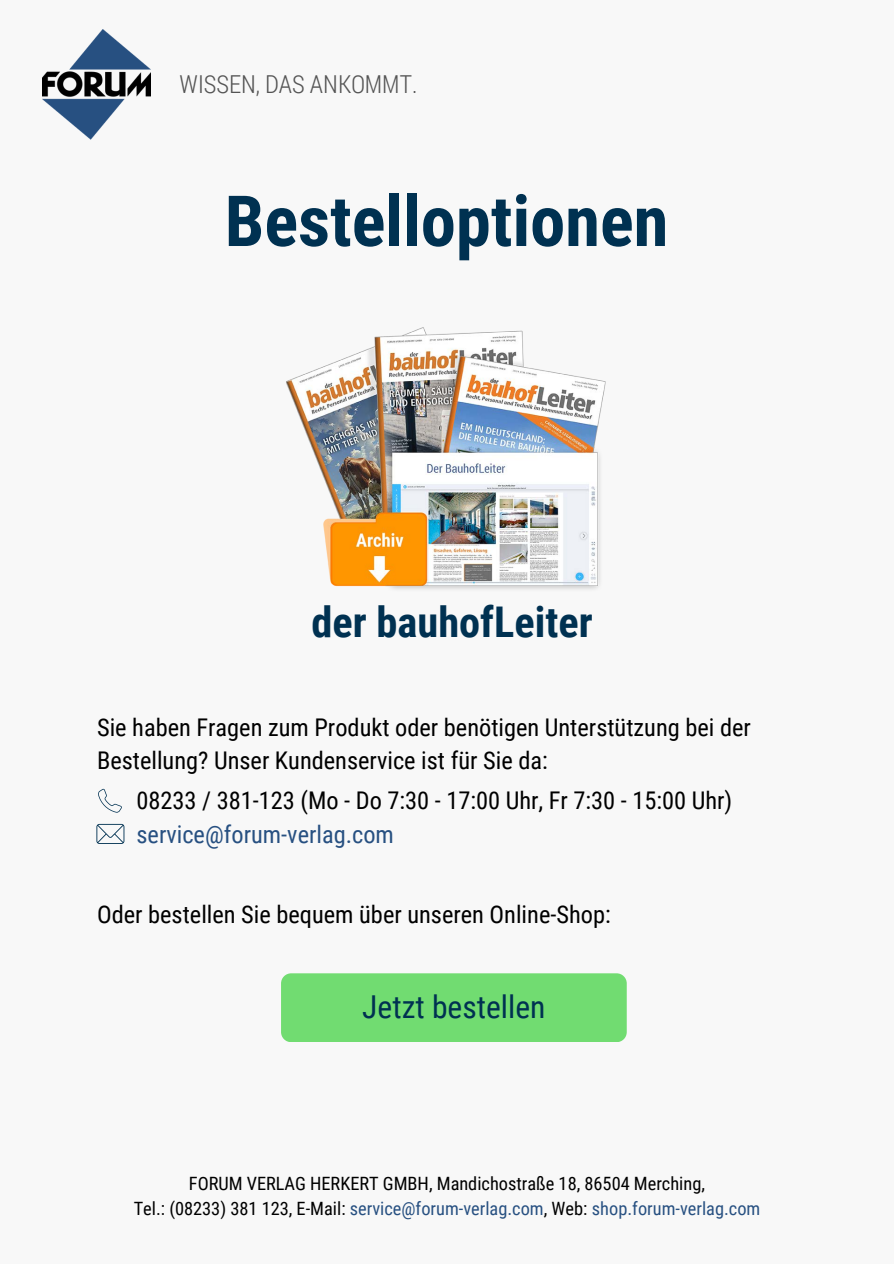
<style>
.page{position:relative;width:894px;height:1264px;background:#fff}
.page>*{position:absolute;margin:0;border:0;box-sizing:border-box;transform-origin:0 0}
.t1{font:700 70.5px "Roboto Condensed";color:#003151}
.t2{font:700 42.3px "Roboto Condensed";color:#003151}
.t3{font:31.5px "Roboto Condensed";color:#003151}
.t4{font:300 24.75px "Roboto Condensed";color:#545454}
.t5{font:24.3px/33.5px "Roboto Condensed";color:#000}
.t6{font:18.3px "Roboto Condensed";color:#275081}
.t7{font:18.3px "Roboto Condensed";color:#000}
.s1{color:#275081}
.s2{color:#000}
</style>
<div class="page">
<div style="left:0;top:0;width:893px;height:1263px;background:#f8f8f8"></div>
<img style="left:286px;top:327px;width:320px;height:262px">
<img style="left:42px;top:30px;width:108px;height:110px">
<div style="left:281px;top:973px;width:345px;height:69px;background:#71dc71;border-radius:10px"></div>
<svg style="left:98px;top:788px;width:24px;height:24px"></svg>
<svg style="left:96px;top:824px;width:28px;height:20px"></svg>
<h2 class="t4" style="left:179px;top:67px;width:239px">WISSEN, DAS ANKOMMT.</h2>
<p class="t1" style="left:225px;top:181px;width:445px">Bestelloptionen</p>
<h4 class="t2" style="left:311px;top:592px;width:283px">der bauhofLeiter</h4>
<h5 class="t5" style="left:97px;top:710px;width:655px">Sie haben Fragen zum Produkt oder benötigen Unterstützung bei der<br>Bestellung? Unser Kundenservice ist für Sie da:</h5>
<p class="t5" style="left:136px;top:784px;width:597px">08233 / 381-123 (Mo - Do 7:30 - 17:00 Uhr, Fr 7:30 - 15:00 Uhr) <span class="s1">service@forum-verlag.com</span></p>
<h5 class="t5" style="left:97px;top:898px;width:515px">Oder bestellen Sie bequem über unseren Online-Shop:</h5>
<p class="t3" style="left:362px;top:989px;width:184px">Jetzt bestellen</p>
<h1 class="t7" style="left:189px;top:1173px;width:517px">FORUM VERLAG HERKERT GMBH, Mandichostraße 18, 86504 Merching,</h1>
<p class="t6" style="left:134px;top:1197px;width:628px"><span class="s2">Tel.: (08233) 381 123, E-Mail:</span> service@forum-verlag.com<span class="s2">, Web:</span> shop.forum-verlag.com</p>
</div>
